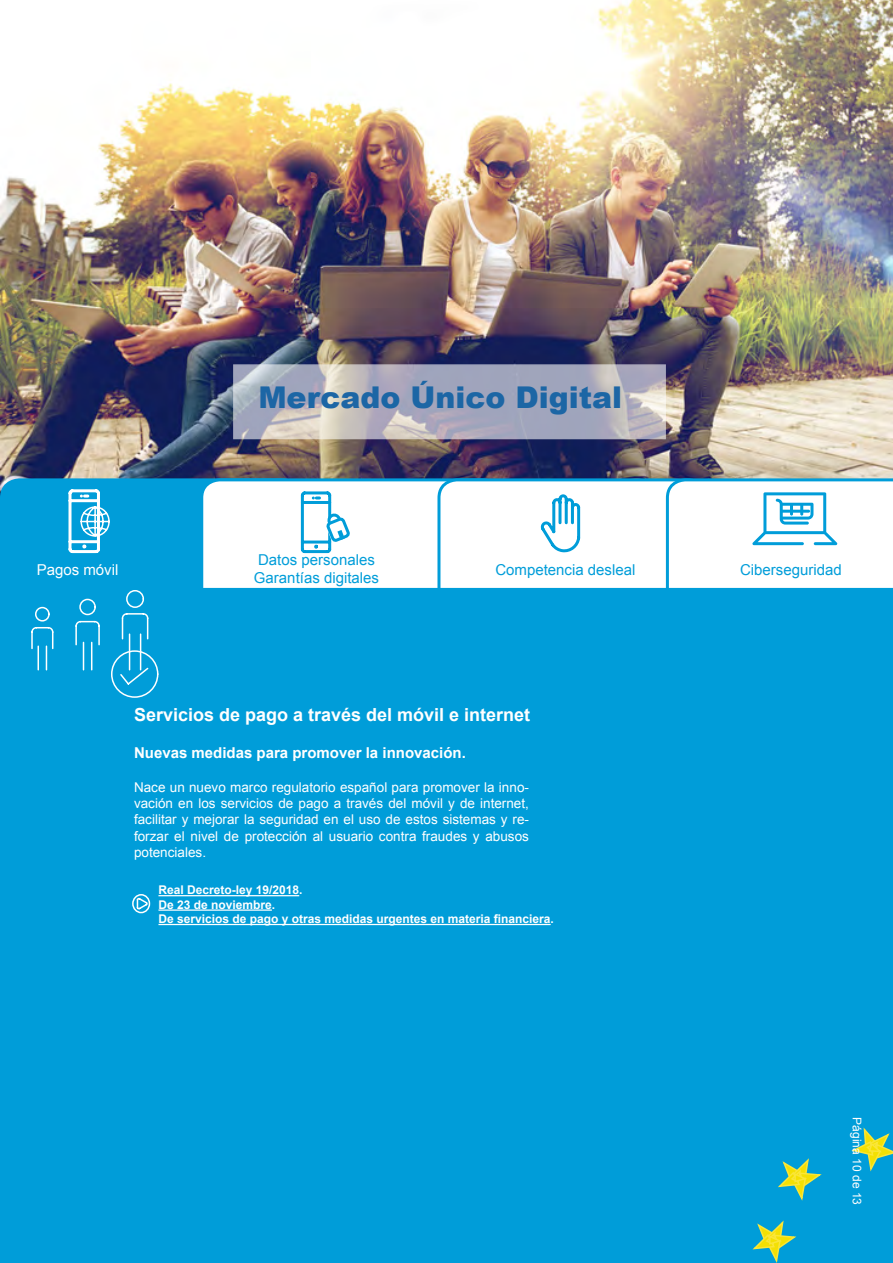
<style>
.page{position:relative;width:893px;height:1263px;background:#fff}
.page>*{position:absolute;margin:0;border:0;box-sizing:border-box;transform-origin:0 0}
.t1{font:900 30px "Arial";color:#1c66a5}
.t2{font:700 18px "Arial";color:#fff}
.t3{font:15px/18px "Arial";color:#009dd9}
.t4{font:700 15px "Arial";color:#fff}
.t5{font:15px "Arial";color:#fff}
.t6{font:13.5px/16.2px "Arial";color:#fff;text-align:justify}
.t7{font:700 12px/14.4px "Arial";color:#fff}
.t8{font:12px "Arial";color:#fff}
</style>
<div class="page">
<img style="left:0;top:0;width:893px;height:492px">
<div style="left:2px;top:480px;width:298px;height:128px;background:#009dd9;border-radius:18px"></div>
<div style="left:0;top:478px;width:302px;height:131px;border:3px solid #009dd9;border-radius:18px"></div>
<div style="left:202px;top:480px;width:298px;height:128px;background:#fff;border-radius:18px"></div>
<div style="left:200px;top:478px;width:302px;height:131px;border:3px solid #009dd9;border-radius:18px"></div>
<div style="left:439px;top:480px;width:267px;height:128px;background:#fff;border-radius:18px"></div>
<div style="left:437px;top:478px;width:270px;height:131px;border:3px solid #009dd9;border-radius:18px"></div>
<div style="left:1px;top:589px;width:891px;height:673px;background:#009dd9"></div>
<svg style="left:233px;top:364px;width:433px;height:75px;background:#b0b0be"></svg>
<svg style="left:666px;top:478px;width:227px;height:131px"></svg>
<svg style="left:300px;top:491px;width:50px;height:63px"></svg>
<svg style="left:540px;top:494px;width:41px;height:59px"></svg>
<svg style="left:31px;top:590px;width:128px;height:108px"></svg>
<svg style="left:68px;top:489px;width:42px;height:65px"></svg>
<svg style="left:132px;top:894px;width:18px;height:19px"></svg>
<svg style="left:135px;top:897px;width:13px;height:13px"></svg>
<hr style="left:158px;top:895px;width:141px;height:1px;background:#fff">
<hr style="left:158px;top:909px;width:114px;height:2px;background:#fff">
<hr style="left:158px;top:924px;width:393px;height:1px;background:#fff">
<svg style="left:778px;top:1158px;width:44px;height:43px"></svg>
<svg style="left:851px;top:1125px;width:42px;height:49px"></svg>
<svg style="left:750px;top:1220px;width:48px;height:43px"></svg>
<h1 class="t1" style="left:258px;top:376px;width:365px">Mercado Único Digital</h1>
<p class="t3" style="left:254px;top:551px;width:127px">Datos personales<br>Garantías digitales</p>
<p class="t5" style="left:37px;top:559px;width:83px">Pagos móvil</p>
<p class="t3" style="left:495px;top:560px;width:142px">Competencia desleal</p>
<p class="t3" style="left:740px;top:561px;width:103px">Ciberseguridad</p>
<h2 class="t2" style="left:134px;top:702px;width:398px">Servicios de pago a través del móvil e internet</h2>
<p class="t4" style="left:134px;top:742px;width:333px">Nuevas medidas para promover la innovación.</p>
<p class="t6" style="left:134px;top:779px;width:396px">Nace un nuevo marco regulatorio español para promover la inno&shy;vación en los servicios de pago a través del móvil y de internet, facilitar y mejorar la seguridad en el uso de estos sistemas y re&shy;forzar el nivel de protección al usuario contra fraudes y abusos potenciales.</p>
<p class="t7" style="left:158px;top:883px;width:397px">Real Decreto-ley 19/2018.<br>De 23 de noviembre.<br>De servicios de pago y otras medidas urgentes en materia financiera.</p>
<p class="t8" style="left:865px;top:1117px;width:89px;rotate:90deg">Página 10 de 13</p>
</div>
